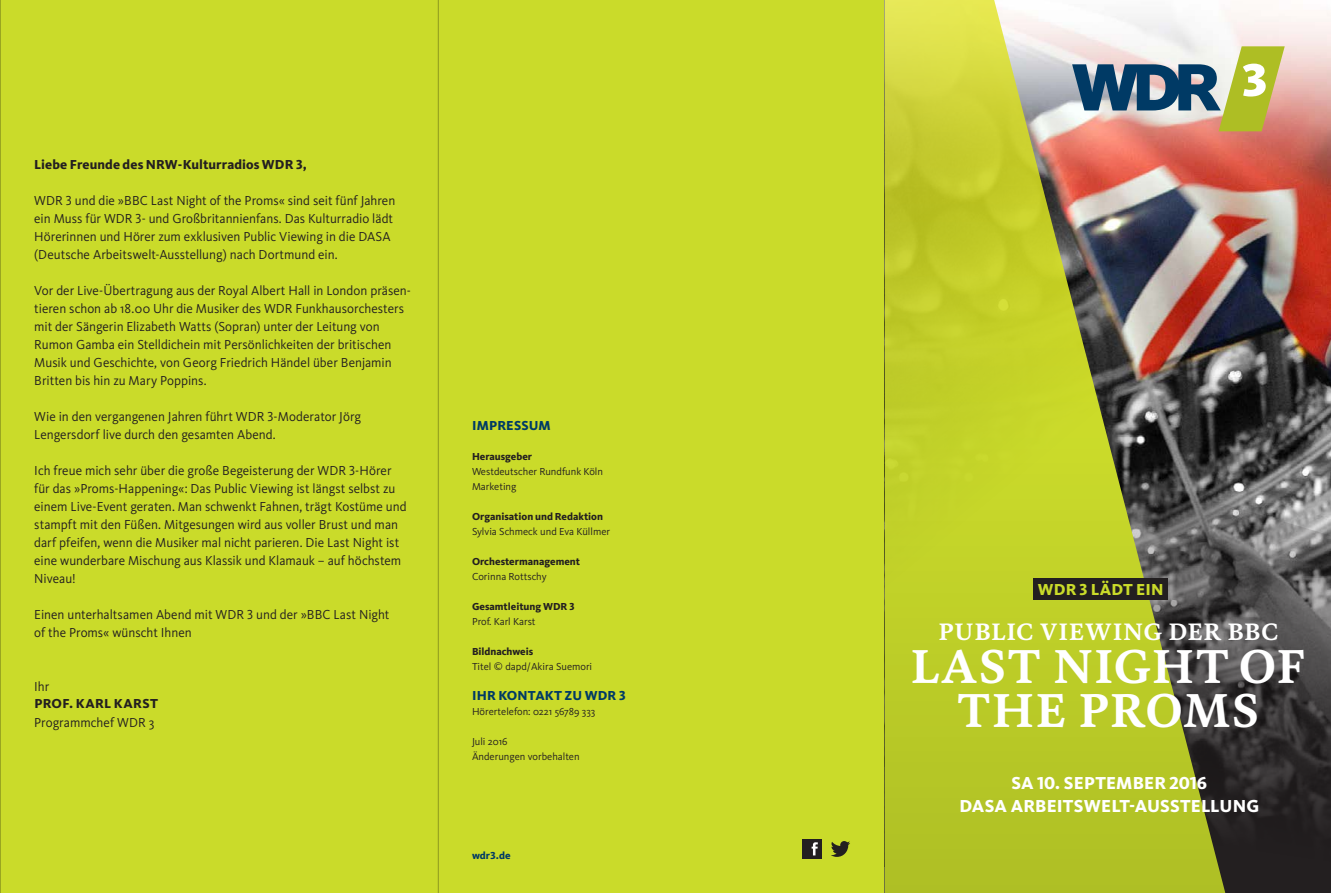
<style>
.page{position:relative;width:1331px;height:893px;background:#fff}
.page>*{position:absolute;margin:0;border:0;box-sizing:border-box;transform-origin:0 0}
.t1{font:700 48px/43.5px "WDR Serif";letter-spacing:.04em;color:#fff;text-align:center}
.t2{font:700 24px "WDR Serif";letter-spacing:.04em;color:#fff}
.t3{font:800 18px "WDR Sans";letter-spacing:.005em;color:#fff}
.t4{font:800 16.5px "WDR Sans";letter-spacing:.01em;color:#cadb2a}
.WDR_3___DIN_Lang___I{font:13.5px/18px "WDR Sans";color:#231f20}
.WDR_3___DIN_Lang___I-2{font:800 13.5px "WDR Sans";letter-spacing:.01em;color:#231f20}
.WDR_3___DIN_Lang___I-3{font:800 13.5px "WDR Sans";letter-spacing:.01em;color:#003a65}
.WDR_3___DIN_Lang___I-4{font:10.5px "WDR Sans";color:#231f20}
.WDR_3___DIN_Lang___I-5{font:800 10.5px "WDR Sans";color:#231f20}
.WDR_3___DIN_Lang___I-6{font:800 10.5px "WDR Sans";color:#003a65}
</style>
<div class="page">
<div style="left:438px;top:0;width:446px;height:893px;background:#cadb2a"></div>
<img style="left:1228px;top:10px;width:103px;height:394px">
<svg style="left:1228px;top:404px;width:103px;height:489px;background:#4a4849"></svg>
<svg style="left:885px;top:0;width:343px;height:893px;background:#adb040"></svg>
<svg style="left:1072px;top:46px;width:213px;height:85px;background:#a3a794"></svg>
<div style="left:1034px;top:578px;width:134px;height:21px;background:#231f20"></div>
<div style="left:0;top:0;width:438px;height:893px;background:#cadb2a"></div>
<div style="left:802px;top:839px;width:20px;height:20px;background:#231f20"></div>
<svg style="left:812px;top:842px;width:6px;height:13px"></svg>
<svg style="left:831px;top:841px;width:19px;height:16px"></svg>
<hr style="left:0;top:0;width:1px;height:893px;background:#b2b3b7">
<hr style="left:438px;top:0;width:1px;height:893px;background:#b2b3b7">
<hr style="left:884px;top:0;width:1px;height:893px;background:#b2b3b7">
<p class="WDR_3___DIN_Lang___I-2" style="left:34px;top:156px;width:274px">Liebe Freunde des NRW-Kulturradios WDR 3,</p>
<p class="WDR_3___DIN_Lang___I" style="left:34px;top:191px;width:363px">WDR 3 und die »BBC Last Night of the Proms« sind seit fünf Jahren ein Muss für WDR 3- und Großbritannienfans. Das Kulturradio lädt Hörerinnen und Hörer zum exklusiven Public Viewing in die DASA (Deutsche Arbeitswelt-Ausstellung) nach Dortmund ein.</p>
<p class="WDR_3___DIN_Lang___I" style="left:34px;top:281px;width:378px">Vor der Live-Übertragung aus der Royal Albert Hall in London präsen&shy;tieren schon ab 18.00 Uhr die Musiker des WDR Funkhausorchesters mit der Sängerin Elizabeth Watts (Sopran) unter der Leitung von Rumon Gamba ein Stelldichein mit Persönlichkeiten der britischen Musik und Geschichte, von Georg Friedrich Händel über Benjamin Britten bis hin zu Mary Poppins.</p>
<p class="WDR_3___DIN_Lang___I" style="left:34px;top:407px;width:328px">Wie in den vergangenen Jahren führt WDR 3-Moderator Jörg<br>Lengersdorf live durch den gesamten Abend.</p>
<p class="WDR_3___DIN_Lang___I" style="left:34px;top:461px;width:374px">Ich freue mich sehr über die große Begeisterung der WDR 3-Hörer für das »Proms-Happening«: Das Public Viewing ist längst selbst zu einem Live-Event geraten. Man schwenkt Fahnen, trägt Kostüme und stampft mit den Füßen. Mitgesungen wird aus voller Brust und man darf pfeifen, wenn die Musiker mal nicht parieren. Die Last Night ist eine wunderbare Mischung aus Klassik und Klamauk – auf höchstem Niveau!</p>
<p class="WDR_3___DIN_Lang___I" style="left:34px;top:605px;width:357px">Einen unterhaltsamen Abend mit WDR 3 und der »BBC Last Night of the Proms« wünscht Ihnen</p>
<p class="WDR_3___DIN_Lang___I" style="left:34px;top:677px;width:17px">Ihr</p>
<p class="WDR_3___DIN_Lang___I-2" style="left:34px;top:695px;width:125px">PROF. KARL KARST</p>
<p class="WDR_3___DIN_Lang___I" style="left:34px;top:713px;width:122px">Programmchef WDR 3</p>
<p class="WDR_3___DIN_Lang___I-3" style="left:472px;top:417px;width:80px">IMPRESSUM</p>
<p class="WDR_3___DIN_Lang___I-5" style="left:472px;top:450px;width:62px">Herausgeber</p>
<p class="WDR_3___DIN_Lang___I-4" style="left:472px;top:465px;width:132px">Westdeutscher Rundfunk Köln</p>
<p class="WDR_3___DIN_Lang___I-4" style="left:472px;top:480px;width:46px">Marketing</p>
<p class="WDR_3___DIN_Lang___I-5" style="left:472px;top:510px;width:133px">Organisation und Redaktion</p>
<p class="WDR_3___DIN_Lang___I-4" style="left:472px;top:525px;width:140px">Sylvia Schmeck und Eva Küllmer</p>
<p class="WDR_3___DIN_Lang___I-5" style="left:472px;top:555px;width:110px">Orchestermanagement</p>
<p class="WDR_3___DIN_Lang___I-4" style="left:472px;top:570px;width:76px">Corinna Rottschy</p>
<p class="WDR_3___DIN_Lang___I-5" style="left:472px;top:600px;width:104px">Gesamtleitung WDR 3</p>
<p class="WDR_3___DIN_Lang___I-4" style="left:472px;top:615px;width:65px">Prof. Karl Karst</p>
<p class="WDR_3___DIN_Lang___I-5" style="left:472px;top:645px;width:63px">Bildnachweis</p>
<p class="WDR_3___DIN_Lang___I-4" style="left:472px;top:660px;width:122px">Titel © dapd/Akira Suemori</p>
<p class="WDR_3___DIN_Lang___I-3" style="left:472px;top:687px;width:155px">IHR KONTAKT ZU WDR 3</p>
<p class="WDR_3___DIN_Lang___I-4" style="left:472px;top:705px;width:125px">Hörertelefon: 0221 56789 333</p>
<p class="WDR_3___DIN_Lang___I-4" style="left:472px;top:735px;width:37px">Juli 2016</p>
<p class="WDR_3___DIN_Lang___I-4" style="left:472px;top:750px;width:109px">Änderungen vorbehalten</p>
<p class="WDR_3___DIN_Lang___I-6" style="left:472px;top:849px;width:40px">wdr3.de</p>
<p class="t4" style="left:1038px;top:580px;width:127px">WDR 3 LÄDT EIN</p>
<p class="t2" style="left:939px;top:617px;width:341px">PUBLIC VIEWING DER BBC</p>
<p class="t1" style="left:911px;top:645px;width:395px">LAST NIGHT OF<br>THE PROMS</p>
<p class="t3" style="left:1011px;top:772px;width:197px">SA 10. SEPTEMBER 2016</p>
<p class="t3" style="left:959px;top:795px;width:301px">DASA ARBEITSWELT-AUSSTELLUNG</p>
</div>
